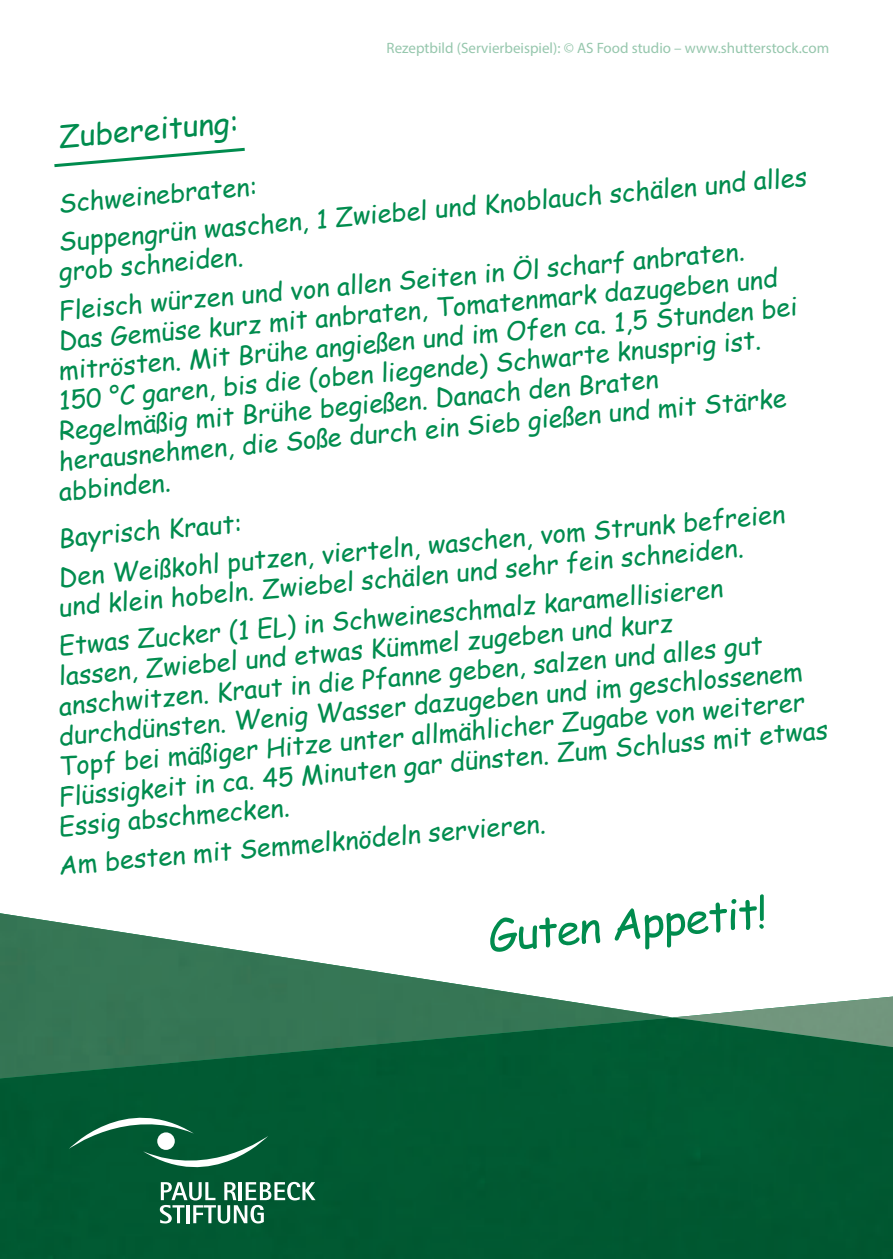
<style>
.page{position:relative;width:893px;height:1259px;background:#fff}
.page>*{position:absolute;margin:0;border:0;box-sizing:border-box;transform-origin:0 0}
.t1{font:30px "Comic Sans MS";color:#008c4e}
.t2{font:25.5px/38.4px "Comic Sans MS";color:#008c4e}
.t3{font:15px "Myriad Pro";color:#96c7ad}
</style>
<div class="page">
<svg style="left:54px;top:147px;width:191px;height:21px"></svg>
<svg style="left:628px;top:894px;width:136px;height:19px"></svg>
<img style="left:0;top:913px;width:893px;height:346px">
<svg style="left:69px;top:1117px;width:247px;height:106px;background:#216e4c"></svg>
<img style="left:0;top:913px;width:673px;height:165px">
<svg style="left:589px;top:1004px;width:84px;height:13px"></svg>
<img style="left:673px;top:996px;width:220px;height:51px">
<p class="t3" style="left:387px;top:39px;width:444px">Rezeptbild (Servierbeispiel): © AS Food studio – www.shutterstock.com</p>
<p class="t1" style="left:56px;top:115px;width:182px;rotate:-5deg">Zubereitung:</p>
<p class="t2" style="left:53px;top:184px;width:752px;rotate:-5deg">Schweinebraten:<br>Suppengrün waschen, 1 Zwiebel und Knoblauch schälen und alles</p>
<p class="t2" style="left:53px;top:252px;width:690px;rotate:-5deg">grob schneiden.<br>Fleisch würzen und von allen Seiten in Öl scharf anbraten.</p>
<p class="t2" style="left:57px;top:321px;width:723px;rotate:-5deg">Das Gemüse kurz mit anbraten, Tomatenmark dazugeben und</p>
<p class="t2" style="left:57px;top:351px;width:743px;rotate:-5deg">mitrösten. Mit Brühe angießen und im Ofen ca. 1,5 Stunden bei</p>
<p class="t2" style="left:57px;top:381px;width:706px;rotate:-5deg">150 °C garen, bis die (oben liegende) Schwarte knusprig ist.</p>
<p class="t2" style="left:57px;top:411px;width:603px;rotate:-5deg">Regelmäßig mit Brühe begießen. Danach den Braten</p>
<p class="t2" style="left:57px;top:441px;width:732px;rotate:-5deg">herausnehmen, die Soße durch ein Sieb gießen und mit Stärke</p>
<p class="t2" style="left:57px;top:471px;width:114px;rotate:-5deg">abbinden.</p>
<p class="t2" style="left:53px;top:519px;width:730px;rotate:-5deg">Bayrisch Kraut:<br>Den Weißkohl putzen, vierteln, waschen, vom Strunk befreien</p>
<p class="t2" style="left:53px;top:588px;width:692px;rotate:-5deg">und klein hobeln. Zwiebel schälen und sehr fein schneiden.<br>Etwas Zucker (1 EL) in Schweineschmalz karamellisieren</p>
<p class="t2" style="left:57px;top:656px;width:618px;rotate:-5deg">lassen, Zwiebel und etwas Kümmel zugeben und kurz</p>
<p class="t2" style="left:57px;top:686px;width:708px;rotate:-5deg">anschwitzen. Kraut in die Pfanne geben, salzen und alles gut</p>
<p class="t2" style="left:57px;top:716px;width:748px;rotate:-5deg">durchdünsten. Wenig Wasser dazugeben und im geschlossenem</p>
<p class="t2" style="left:57px;top:746px;width:750px;rotate:-5deg">Topf bei mäßiger Hitze unter allmählicher Zugabe von weiterer</p>
<p class="t2" style="left:57px;top:776px;width:773px;rotate:-5deg">Flüssigkeit in ca. 45 Minuten gar dünsten. Zum Schluss mit etwas</p>
<p class="t2" style="left:57px;top:807px;width:233px;rotate:-5deg">Essig abschmecken.</p>
<p class="t2" style="left:57px;top:845px;width:490px;rotate:-5deg">Am besten mit Semmelknödeln servieren.</p>
</div>
